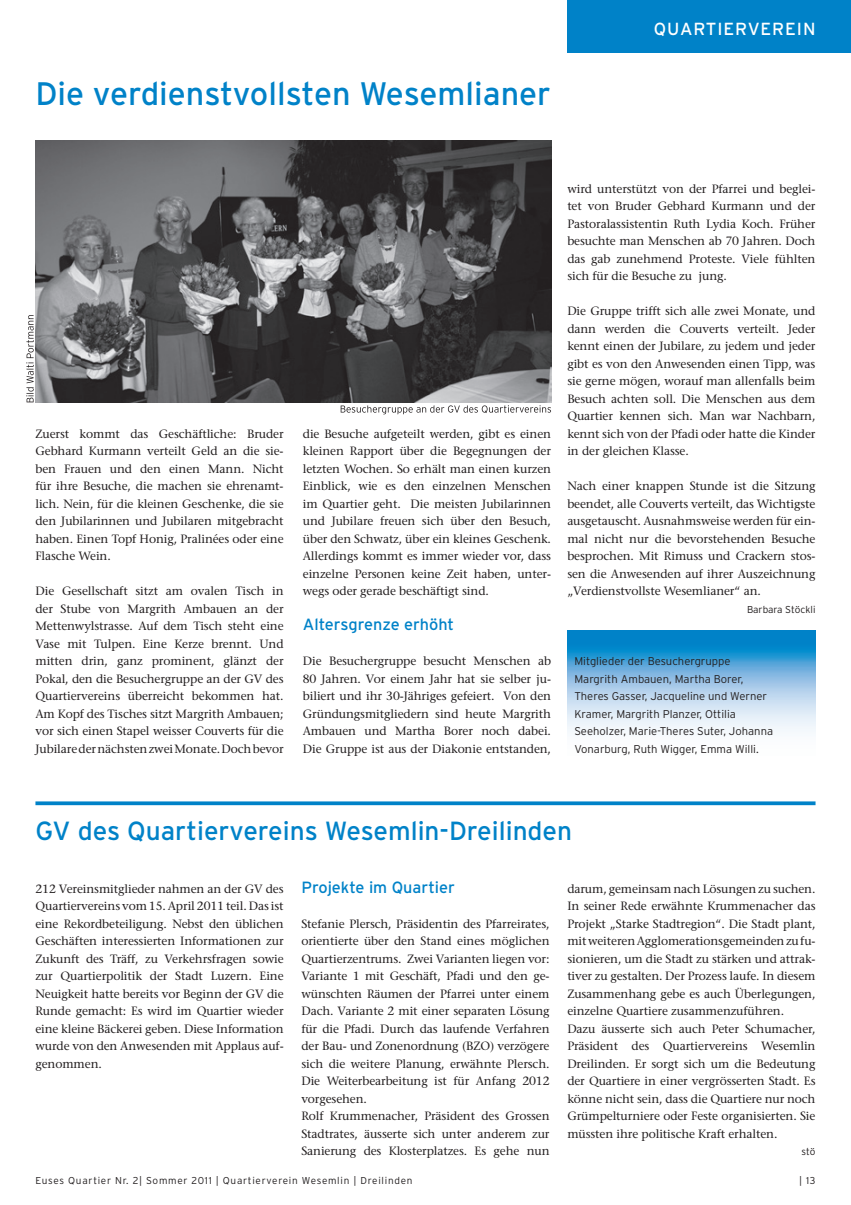
<style>
.page{position:relative;width:851px;height:1205px;background:#fff}
.page>*{position:absolute;margin:0;border:0;box-sizing:border-box;transform-origin:0 0}
.t1{font:32.5px "Interstate";color:#0082c8}
.t2{font:26.25px "Interstate";color:#0082c8}
.t3{font:17.5px "Interstate";letter-spacing:.05em;color:#fff}
.t4{font:16.25px "Interstate";color:#0082c8}
.t5{font:500 12px/17.5px "Stone Serif Std";letter-spacing:-.01em;color:#231f20;text-align:justify}
.t6{font:300 11.25px/17.5px "Interstate";color:#231f20}
.t7{font:300 10px "Interstate";letter-spacing:.07em;color:#231f20}
.t8{font:300 10px "Interstate";color:#231f20}
</style>
<div class="page">
<svg style="left:567px;top:630px;width:248px;height:102px;background:#81bde3"></svg>
<div style="left:567px;top:0;width:283px;height:53px;background:#0082c8"></div>
<img style="left:35px;top:140px;width:516px;height:263px">
<svg style="left:35px;top:801px;width:780px;height:4px;background:#1b8fcd"></svg>
<svg style="left:26px;top:315px;width:8px;height:87px"></svg>
<svg style="left:340px;top:405px;width:211px;height:9px"></svg>
<h1 class="t1" style="left:35px;top:75px;width:517px">Die verdienstvollsten Wesemlianer</h1>
<h3 class="t3" style="left:653px;top:19px;width:142px">Quartierverein</h3>
<p class="t5" style="left:35px;top:425px;width:250px">Zuerst kommt das Geschäftliche: Bruder Gebhard Kurmann verteilt Geld an die sie&shy;ben Frauen und den einen Mann. Nicht für ihre Besuche, die machen sie ehrenamt&shy;lich. Nein, für die kleinen Geschenke, die sie den Jubilarinnen und Jubilaren mitgebracht haben. Einen Topf Honig, Pralinées oder eine Flasche Wein.</p>
<p class="t5" style="left:35px;top:582px;width:250px">Die Gesellschaft sitzt am ovalen Tisch in der Stube von Margrith Ambauen an der Mettenwylstrasse. Auf dem Tisch steht eine Vase mit Tulpen. Eine Kerze brennt. Und mitten drin, ganz prominent, glänzt der Pokal, den die Besuchergruppe an der GV des Quartiervereins überreicht bekommen hat.<br>Am Kopf des Tisches sitzt Margrith Ambauen; vor sich einen Stapel weisser Couverts für die Jubilare der nächsten zwei Monate. Doch bevor</p>
<p class="t5" style="left:303px;top:425px;width:250px">die Besuche aufgeteilt werden, gibt es einen kleinen Rapport über die Begegnungen der letzten Wochen. So erhält man einen kurzen Einblick, wie es den einzelnen Menschen im Quartier geht. Die meisten Jubilarinnen und Jubilare freuen sich über den Besuch, über den Schwatz, über ein kleines Geschenk.<br>Allerdings kommt es immer wieder vor, dass einzelne Personen keine Zeit haben, unter&shy;wegs oder gerade beschäftigt sind.</p>
<h3 class="t4" style="left:303px;top:615px;width:153px">Altersgrenze erhöht</h3>
<p class="t5" style="left:303px;top:652px;width:250px">Die Besuchergruppe besucht Menschen ab 80 Jahren. Vor einem Jahr hat sie selber ju&shy;biliert und ihr 30-Jähriges gefeiert. Von den Gründungsmitgliedern sind heute Margrith Ambauen und Martha Borer noch dabei.<br>Die Gruppe ist aus der Diakonie entstanden,</p>
<p class="t5" style="left:567px;top:180px;width:250px">wird unterstützt von der Pfarrei und beglei&shy;tet von Bruder Gebhard Kurmann und der Pastoralassistentin Ruth Lydia Koch. Früher besuchte man Menschen ab 70 Jahren. Doch das gab zunehmend Proteste. Viele fühlten sich für die Besuche zu jung.</p>
<p class="t5" style="left:567px;top:302px;width:250px">Die Gruppe trifft sich alle zwei Monate, und dann werden die Couverts verteilt. Jeder kennt einen der Jubilare, zu jedem und jeder gibt es von den Anwesenden einen Tipp, was sie gerne mögen, worauf man allenfalls beim Besuch achten soll. Die Menschen aus dem Quartier kennen sich. Man war Nachbarn, kennt sich von der Pfadi oder hatte die Kinder in der gleichen Klasse.</p>
<p class="t5" style="left:567px;top:477px;width:250px">Nach einer knappen Stunde ist die Sitzung beendet, alle Couverts verteilt, das Wichtigste ausgetauscht. Ausnahmsweise werden für ein&shy;mal nicht nur die bevorstehenden Besuche besprochen. Mit Rimuss und Crackern stos&shy;sen die Anwesenden auf ihrer Auszeichnung „Verdienstvollste Wesemlianer“ an.</p>
<p class="t8" style="left:747px;top:603px;width:70px">Barbara Stöckli</p>
<p class="t6" style="left:574px;top:652px;width:200px">Mitglieder der Besuchergruppe Margrith Ambauen, Martha Borer, Theres Gasser, Jacqueline und Werner Kramer, Margrith Planzer, Ottilia Seeholzer, Marie-Theres Suter, Johanna Vonarburg, Ruth Wigger, Emma Willi.</p>
<h2 class="t2" style="left:35px;top:816px;width:538px">GV des Quartiervereins Wesemlin-Dreilinden</h2>
<p class="t5" style="left:35px;top:880px;width:250px">212 Vereinsmitglieder nahmen an der GV des Quartiervereins vom 15. April 2011 teil. Das ist eine Rekordbeteiligung. Nebst den üblichen Geschäften interessierten Informationen zur Zukunft des Träff, zu Verkehrsfragen sowie zur Quartierpolitik der Stadt Luzern. Eine Neuigkeit hatte bereits vor Beginn der GV die Runde gemacht: Es wird im Quartier wieder eine kleine Bäckerei geben. Diese Information wurde von den Anwesenden mit Applaus auf&shy;genommen.</p>
<h3 class="t4" style="left:301px;top:878px;width:155px">Projekte im Quartier</h3>
<p class="t5" style="left:301px;top:915px;width:250px;text-align:left">Stefanie Plersch, Präsidentin des Pfarreirates, orientierte über den Stand eines möglichen Quartierzentrums. Zwei Varianten liegen vor:<br>Variante 1 mit Geschäft, Pfadi und den ge&shy;wünschten Räumen der Pfarrei unter einem Dach. Variante 2 mit einer separaten Lösung für die Pfadi. Durch das laufende Verfahren der Bau- und Zonenordnung (BZO) verzögere sich die weitere Planung, erwähnte Plersch.<br>Die Weiterbearbeitung ist für Anfang 2012 vorgesehen.<br>Rolf Krummenacher, Präsident des Grossen Stadtrates, äusserte sich unter anderem zur Sanierung des Klosterplatzes. Es gehe nun</p>
<p class="t5" style="left:567px;top:880px;width:250px;text-align:left">darum, gemeinsam nach Lösungen zu suchen.<br>In seiner Rede erwähnte Krummenacher das Projekt „Starke Stadtregion“. Die Stadt plant, mit weiteren Agglomerationsgemeinden zu fu&shy;sionieren, um die Stadt zu stärken und attrak&shy;tiver zu gestalten. Der Prozess laufe. In diesem Zusammenhang gebe es auch Überlegungen, einzelne Quartiere zusammenzuführen.<br>Dazu äusserte sich auch Peter Schumacher, Präsident des Quartiervereins Wesemlin Dreilinden. Er sorgt sich um die Bedeutung der Quartiere in einer vergrösserten Stadt. Es könne nicht sein, dass die Quartiere nur noch Grümpelturniere oder Feste organisierten. Sie müssten ihre politische Kraft erhalten.</p>
<p class="t7" style="left:801px;top:1146px;width:15px">stö</p>
<p class="t7" style="left:35px;top:1175px;width:378px">Euses Quartier Nr. 2| Sommer 2011 | Quartierverein Wesemlin | Dreilinden</p>
<p class="t7" style="left:798px;top:1175px;width:18px">| 13</p>
</div>
